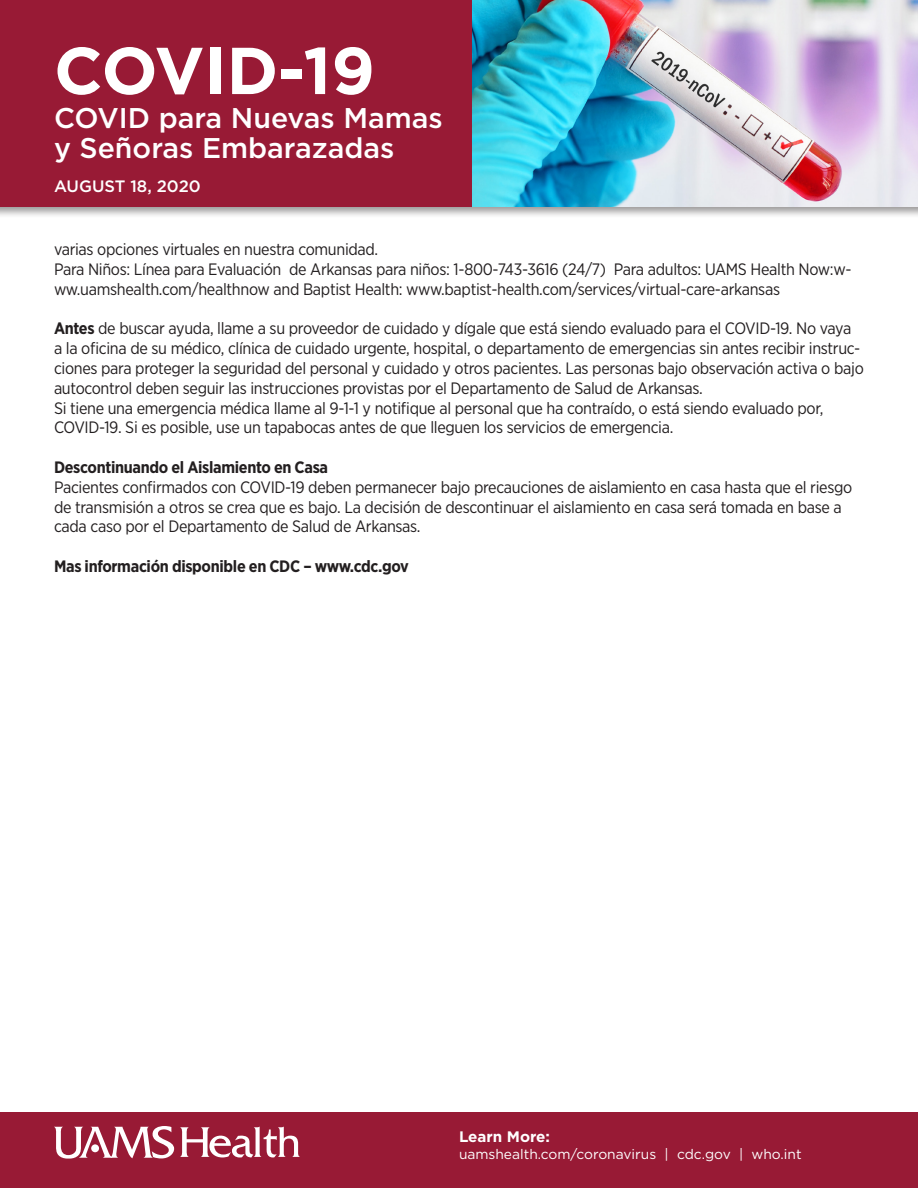
<style>
.page{position:relative;width:918px;height:1188px;background:#fff}
.page>*{position:absolute;margin:0;border:0;box-sizing:border-box;transform-origin:0 0}
.t1{font:700 66.15px "Gotham";color:#fff}
.t2{font:500 28.5px/30px "Gotham";color:#fff}
.t3{font:16.5px/19.8px "Gotham Narrow";letter-spacing:-.02em;color:#231f20}
.t4{font:700 16.5px "Gotham Narrow";letter-spacing:-.02em;color:#231f20}
.t5{font:500 16.5px "Gotham";color:#fff}
.t6{font:700 15.15px "Gotham";color:#fff}
.t7{font:13.8px "Gotham";color:#fff}
.s1{font-weight:700}
</style>
<div class="page">
<div style="left:0;top:0;width:918px;height:218px;background:#231f20;opacity:.45"></div>
<div style="left:0;top:0;width:918px;height:207px;background:#981a35"></div>
<img style="left:472px;top:0;width:446px;height:207px">
<div style="left:0;top:1112px;width:918px;height:76px;background:#981a35"></div>
<svg style="left:54px;top:1126px;width:120px;height:33px"></svg>
<div style="left:91px;top:1144px;width:8px;height:8px;background:#fff;border-radius:50%"></div>
<svg style="left:180px;top:1127px;width:120px;height:30px"></svg>
<h1 class="t1" style="left:54px;top:27px;width:323px">COVID-19</h1>
<h2 class="t2" style="left:54px;top:102px;width:390px">COVID para Nuevas Mamas y Señoras Embarazadas</h2>
<p class="t5" style="left:54px;top:175px;width:148px">AUGUST 18, 2020</p>
<p class="t3" style="left:54px;top:239px;width:326px">varias opciones virtuales en nuestra comunidad.</p>
<p class="t3" style="left:54px;top:259px;width:799px">Para Niños: Línea para Evaluación de Arkansas para niños: 1-800-743-3616 (24/7) Para adultos: UAMS Health Now:w&shy;ww.uamshealth.com/healthnow and Baptist Health: www.baptist-health.com/services/virtual-care-arkansas</p>
<p class="t3" style="left:54px;top:318px;width:811px"><span class="s1">Antes</span> de buscar ayuda, llame a su proveedor de cuidado y dígale que está siendo evaluado para el COVID-19. No vaya<br>a la oficina de su médico, clínica de cuidado urgente, hospital, o departamento de emergencias sin antes recibir instruc&shy;ciones para proteger la seguridad del personal y cuidado y otros pacientes. Las personas bajo observación activa o bajo autocontrol deben seguir las instrucciones provistas por el Departamento de Salud de Arkansas.</p>
<p class="t3" style="left:54px;top:397px;width:771px">Si tiene una emergencia médica llame al 9-1-1 y notifique al personal que ha contraído, o está siendo evaluado por,<br>COVID-19. Si es posible, use un tapabocas antes de que lleguen los servicios de emergencia.</p>
<p class="t4" style="left:54px;top:457px;width:276px">Descontinuando el Aislamiento en Casa</p>
<p class="t3" style="left:54px;top:477px;width:800px">Pacientes confirmados con COVID-19 deben permanecer bajo precauciones de aislamiento en casa hasta que el riesgo de transmisión a otros se crea que es bajo. La decisión de descontinuar el aislamiento en casa será tomada en base a cada caso por el Departamento de Salud de Arkansas.</p>
<p class="t4" style="left:54px;top:556px;width:356px">Mas información disponible en CDC – www.cdc.gov</p>
<p class="t6" style="left:459px;top:1127px;width:93px">Learn More:</p>
<p class="t7" style="left:459px;top:1145px;width:344px">uamshealth.com/coronavirus | cdc.gov | who.int</p>
</div>
